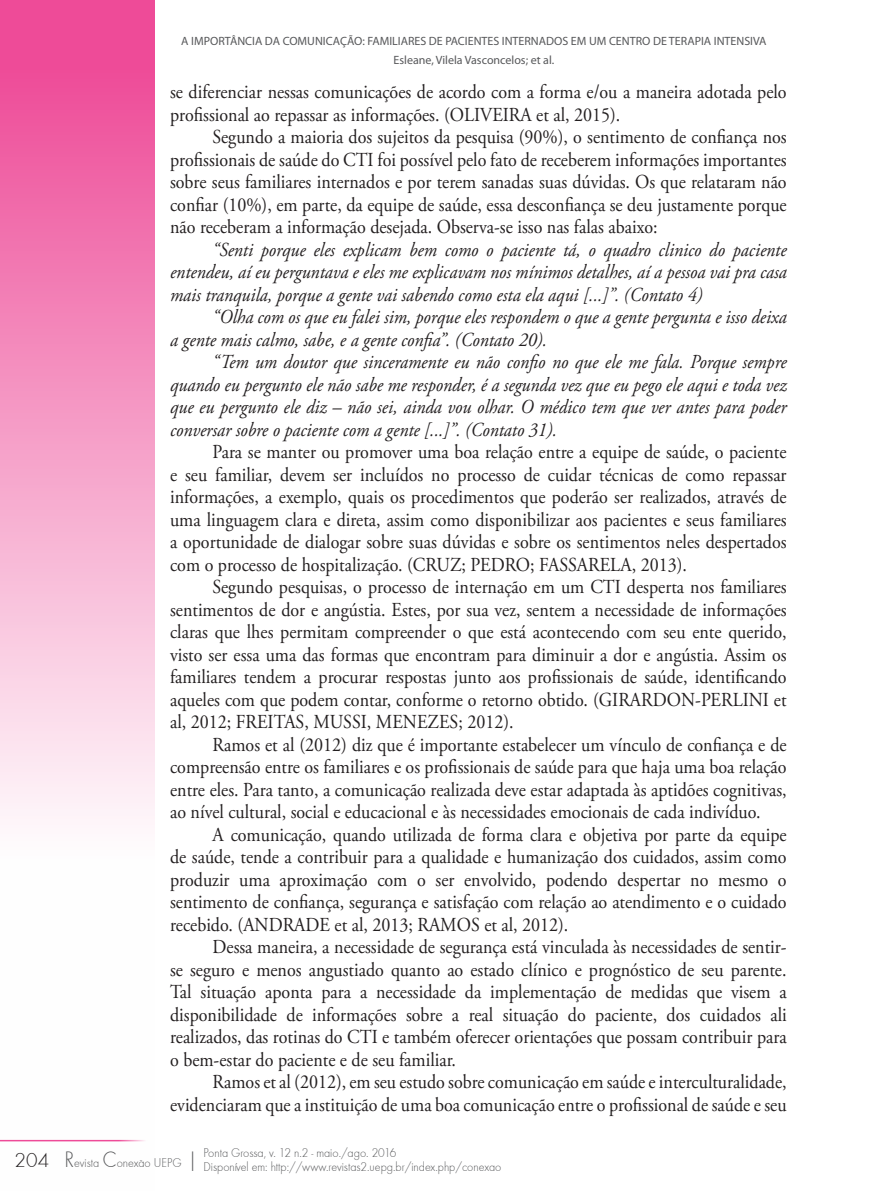
<style>
.page{position:relative;width:893px;height:1191px;background:#fff}
.page>*{position:absolute;margin:0;border:0;box-sizing:border-box;transform-origin:0 0}
.t1{font:19.8px/22.5px "Adobe Garamond Pro";color:#231f20;text-align:justify;scale:.91 1}
.t2{font:italic 19.8px/22.5px "Adobe Garamond Pro";color:#231f20;text-align:justify;scale:.91 1}
.t3{font:13.2px/14.4px "Futura TEE Ligh";color:#57585a;scale:.91 1}
.t4{font:12px/18.6px "Myriad Pro";color:#57585a;text-align:center}
.s1{font-size:23.1px}
.s2{font-size:21px;color:#231f20}
</style>
<div class="page">
<svg style="left:0;top:0;width:155px;height:1142px"></svg>
<hr style="left:0;top:1139px;width:149px;height:2px;background:#ee4b98">
<p class="t4" style="left:181px;top:31px;width:587px">A IMPORTÂNCIA DA COMUNICAÇÃO: FAMILIARES DE PACIENTES INTERNADOS EM UM CENTRO DE TERAPIA INTENSIVA<br>Esleane, Vilela Vasconcelos; et al.</p>
<p class="t1" style="left:170px;top:81px;width:679px">se diferenciar nessas comunicações de acordo com a forma e/ou a maneira adotada pelo profissional ao repassar as informações. (OLIVEIRA et al, 2015).</p>
<p class="t1" style="left:170px;top:126px;width:679px;text-indent:43px">Segundo a maioria dos sujeitos da pesquisa (90%), o sentimento de confiança nos profissionais de saúde do CTI foi possível pelo fato de receberem informações importantes sobre seus familiares internados e por terem sanadas suas dúvidas. Os que relataram não confiar (10%), em parte, da equipe de saúde, essa desconfiança se deu justamente porque não receberam a informação desejada. Observa-se isso nas falas abaixo:</p>
<p class="t2" style="left:170px;top:239px;width:679px;text-indent:43px">“Senti porque eles explicam bem como o paciente tá, o quadro clinico do paciente entendeu, aí eu perguntava e eles me explicavam nos mínimos detalhes, aí a pessoa vai pra casa mais tranquila, porque a gente vai sabendo como esta ela aqui [...]”. (Contato 4)</p>
<p class="t2" style="left:170px;top:306px;width:679px;text-indent:43px">“Olha com os que eu falei sim, porque eles respondem o que a gente pergunta e isso deixa a gente mais calmo, sabe, e a gente confia”. (Contato 20).</p>
<p class="t2" style="left:170px;top:351px;width:679px;text-indent:43px">“Tem um doutor que sinceramente eu não confio no que ele me fala. Porque sempre quando eu pergunto ele não sabe me responder, é a segunda vez que eu pego ele aqui e toda vez que eu pergunto ele diz – não sei, ainda vou olhar. O médico tem que ver antes para poder conversar sobre o paciente com a gente [...]”. (Contato 31).</p>
<p class="t1" style="left:170px;top:441px;width:679px;text-indent:43px">Para se manter ou promover uma boa relação entre a equipe de saúde, o paciente e seu familiar, devem ser incluídos no processo de cuidar técnicas de como repassar informações, a exemplo, quais os procedimentos que poderão ser realizados, através de uma linguagem clara e direta, assim como disponibilizar aos pacientes e seus familiares a oportunidade de dialogar sobre suas dúvidas e sobre os sentimentos neles despertados com o processo de hospitalização. (CRUZ; PEDRO; FASSARELA, 2013).</p>
<p class="t1" style="left:170px;top:576px;width:679px;text-indent:43px">Segundo pesquisas, o processo de internação em um CTI desperta nos familiares sentimentos de dor e angústia. Estes, por sua vez, sentem a necessidade de informações claras que lhes permitam compreender o que está acontecendo com seu ente querido, visto ser essa uma das formas que encontram para diminuir a dor e angústia. Assim os familiares tendem a procurar respostas junto aos profissionais de saúde, identificando aqueles com que podem contar, conforme o retorno obtido. (GIRARDON-PERLINI et al, 2012; FREITAS, MUSSI, MENEZES; 2012).</p>
<p class="t1" style="left:170px;top:734px;width:679px;text-indent:43px">Ramos et al (2012) diz que é importante estabelecer um vínculo de confiança e de compreensão entre os familiares e os profissionais de saúde para que haja uma boa relação entre eles. Para tanto, a comunicação realizada deve estar adaptada às aptidões cognitivas, ao nível cultural, social e educacional e às necessidades emocionais de cada indivíduo.</p>
<p class="t1" style="left:170px;top:824px;width:679px;text-indent:43px">A comunicação, quando utilizada de forma clara e objetiva por parte da equipe de saúde, tende a contribuir para a qualidade e humanização dos cuidados, assim como produzir uma aproximação com o ser envolvido, podendo despertar no mesmo o sentimento de confiança, segurança e satisfação com relação ao atendimento e o cuidado recebido. (ANDRADE et al, 2013; RAMOS et al, 2012).</p>
<p class="t1" style="left:170px;top:936px;width:679px;text-indent:43px">Dessa maneira, a necessidade de segurança está vinculada às necessidades de sentir&shy;se seguro e menos angustiado quanto ao estado clínico e prognóstico de seu parente.<br>Tal situação aponta para a necessidade da implementação de medidas que visem a disponibilidade de informações sobre a real situação do paciente, dos cuidados ali realizados, das rotinas do CTI e também oferecer orientações que possam contribuir para o bem-estar do paciente e de seu familiar.</p>
<p class="t1" style="left:170px;top:1071px;width:679px;text-align:right">Ramos et al (2012), em seu estudo sobre comunicação em saúde e interculturalidade, evidenciaram que a instituição de uma boa comunicação entre o profissional de saúde e seu</p>
<p class="t3" style="left:203px;top:1145px;width:329px;text-indent:-63px">- <span class="s1">|</span> Ponta Grossa, v. 12 n.2 - maio./ago. 2016<br>Disponível em: http://www.revistas2.uepg.br/index.php/conexao</p>
<p class="t3" style="left:15px;top:1155px;width:185px"><span class="s2">204</span> <span class="s1">R</span>evista <span class="s1">C</span>onexao UEPG</p>
</div>
